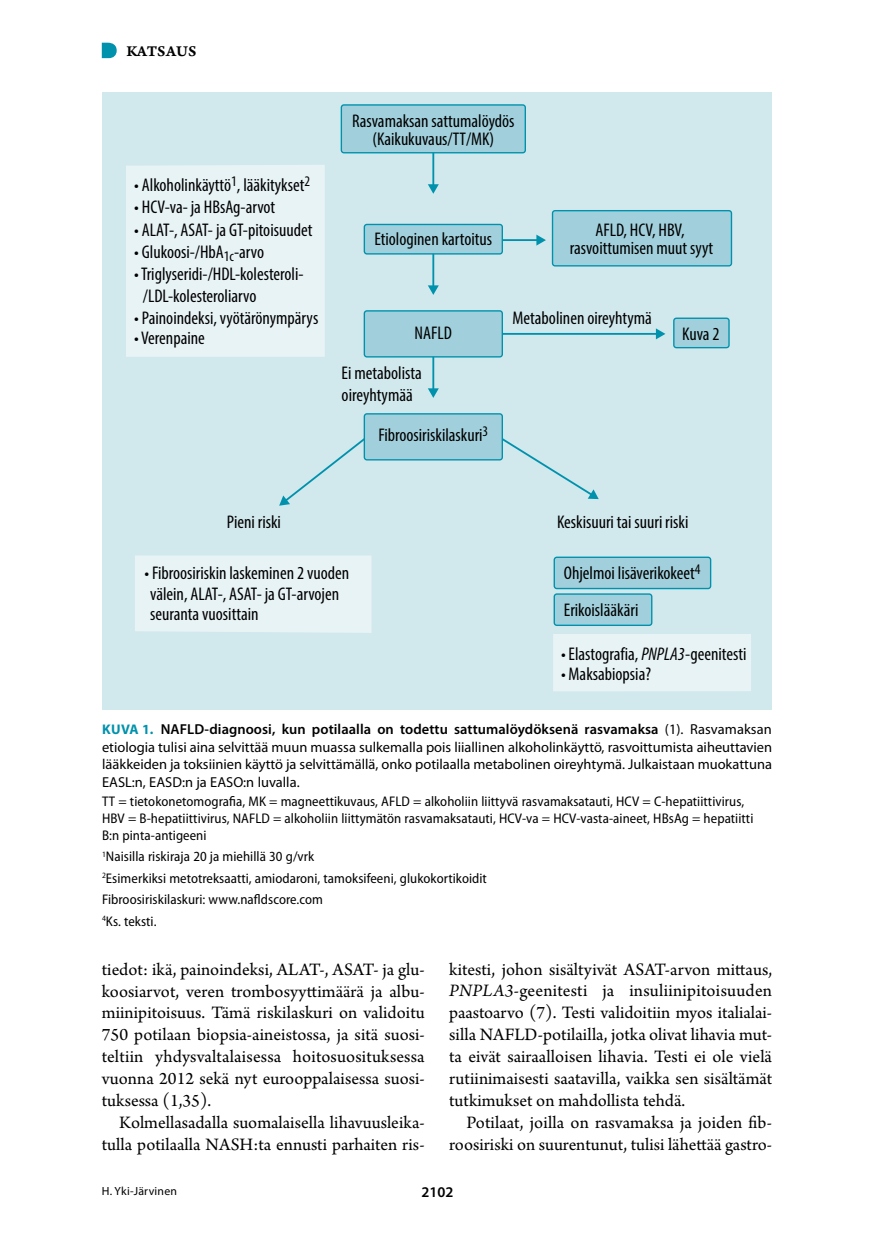
<style>
.page{position:relative;width:874px;height:1241px;background:#fff}
.page>*{position:absolute;margin:0;border:0;box-sizing:border-box;transform-origin:0 0}
.t1{font:18.38px/21.9px "Arno Pro";color:#000;text-align:justify}
.t2{font:condensed 18.38px/18.4px "Myriad Pro";color:#000}
.t3{font:15.75px "Arno Pro Smbd Caption";letter-spacing:.005em;color:#000}
.t4{font:600 14.88px "Myriad Pro";color:#000}
.t5{font:14.35px/17.5px "Myriad Pro";color:#000;text-align:justify}
.t6{font:semi-condensed 14px/21.5px "Myriad Pro";letter-spacing:.005em;color:#000}
.t7{font:11.9px "Myriad Pro";letter-spacing:.02em;color:#000}
.s1{font-style:italic}
.s2{font-weight:700;font-size:14px;color:#0092ac}
.s3{font-weight:600}
</style>
<div class="page">
<svg style="left:102px;top:43px;width:15px;height:15px"></svg>
<div style="left:102px;top:92px;width:669px;height:617px;background:#d1e8ed"></div>
<svg style="left:496px;top:434px;width:102px;height:65px"></svg>
<div style="left:135px;top:555px;width:236px;height:77px;background:#e8f3f6"></div>
<div style="left:126px;top:165px;width:198px;height:192px;background:#e8f3f6"></div>
<svg style="left:279px;top:439px;width:95px;height:66px"></svg>
<hr style="left:482px;top:239px;width:55px;height:2px;background:#0092ac">
<svg style="left:536px;top:234px;width:9px;height:11px"></svg>
<hr style="left:482px;top:333px;width:175px;height:2px;background:#0092ac">
<svg style="left:655px;top:328px;width:10px;height:11px"></svg>
<hr style="left:432px;top:151px;width:2px;height:35px;background:#0092ac">
<svg style="left:428px;top:184px;width:10px;height:10px"></svg>
<hr style="left:432px;top:252px;width:2px;height:35px;background:#0092ac">
<svg style="left:428px;top:285px;width:10px;height:10px"></svg>
<hr style="left:432px;top:355px;width:2px;height:35px;background:#0092ac">
<svg style="left:428px;top:388px;width:10px;height:10px"></svg>
<div style="left:341px;top:105px;width:184px;height:48px;background:#a1d0dc;border-radius:3px"></div>
<div style="left:340px;top:104px;width:185px;height:49px;border:1px solid #0092ac;border-radius:3px"></div>
<div style="left:364px;top:224px;width:138px;height:30px;background:#a1d0dc;border-radius:3px"></div>
<div style="left:363px;top:224px;width:139px;height:30px;border:1px solid #0092ac;border-radius:3px"></div>
<div style="left:364px;top:311px;width:138px;height:46px;background:#a1d0dc;border-radius:3px"></div>
<div style="left:363px;top:310px;width:139px;height:47px;border:1px solid #0092ac;border-radius:3px"></div>
<div style="left:364px;top:414px;width:138px;height:46px;background:#a1d0dc;border-radius:3px"></div>
<div style="left:363px;top:413px;width:139px;height:47px;border:1px solid #0092ac;border-radius:3px"></div>
<div style="left:554px;top:557px;width:156px;height:31px;background:#a1d0dc;border-radius:3px"></div>
<div style="left:553px;top:556px;width:158px;height:33px;border:1px solid #0092ac;border-radius:3px"></div>
<div style="left:554px;top:594px;width:97px;height:31px;background:#a1d0dc;border-radius:3px"></div>
<div style="left:553px;top:593px;width:99px;height:33px;border:1px solid #0092ac;border-radius:3px"></div>
<div style="left:552px;top:211px;width:179px;height:55px;background:#a1d0dc;border-radius:3px"></div>
<div style="left:551px;top:210px;width:180px;height:56px;border:1px solid #0092ac;border-radius:3px"></div>
<div style="left:673px;top:318px;width:55px;height:29px;background:#a1d0dc;border-radius:3px"></div>
<div style="left:672px;top:317px;width:57px;height:31px;border:1px solid #0092ac;border-radius:3px"></div>
<div style="left:553px;top:634px;width:197px;height:57px;background:#e8f3f6"></div>
<p class="t3" style="left:126px;top:41px;width:71px">KATSAUS</p>
<p class="t2" style="left:134px;top:176px;width:177px">• Alkoholinkäyttö<sup>1</sup>, lääkitykset<sup>2</sup></p>
<p class="t2" style="left:134px;top:198px;width:142px">• HCV-va- ja HBsAg-arvot</p>
<p class="t2" style="left:134px;top:220px;width:179px">• ALAT-, ASAT- ja GT-pitoisuudet</p>
<p class="t2" style="left:134px;top:242px;width:131px">• Glukoosi-/HbA<sub>1c</sub>-arvo</p>
<p class="t2" style="left:143px;top:262px;width:162px;line-height:22.1px;text-indent:-9px">• Triglyseridi-/HDL-kolesteroli-/LDL-kolesteroliarvo</p>
<p class="t2" style="left:134px;top:308px;width:185px">• Painoindeksi, vyötärönympärys</p>
<p class="t2" style="left:134px;top:328px;width:72px">• Verenpaine</p>
<p class="t2" style="left:352px;top:111px;width:164px;text-align:center">Rasvamaksan sattumalöydös (Kaikukuvaus/TT/MK)</p>
<p class="t2" style="left:374px;top:230px;width:119px">Etiologinen kartoitus</p>
<p class="t2" style="left:569px;top:220px;width:145px;text-align:center">AFLD, HCV, HBV, rasvoittumisen muut syyt</p>
<p class="t2" style="left:512px;top:308px;width:141px">Metabolinen oireyhtymä</p>
<p class="t2" style="left:414px;top:323px;width:39px">NAFLD</p>
<p class="t2" style="left:682px;top:324px;width:39px">Kuva 2</p>
<p class="t2" style="left:341px;top:362px;width:82px;line-height:22.1px">Ei metabolista oireyhtymää</p>
<p class="t2" style="left:378px;top:426px;width:111px">Fibroosiriskilaskuri<sup>3</sup></p>
<p class="t2" style="left:227px;top:512px;width:56px">Pieni riski</p>
<p class="t2" style="left:556px;top:512px;width:133px">Keskisuuri tai suuri riski</p>
<p class="t2" style="left:563px;top:554px;width:138px;line-height:36.8px">Ohjelmoi lisäverikokeet<sup>4<br></sup>Erikoislääkäri</p>
<p class="t2" style="left:150px;top:563px;width:200px;line-height:20.3px;text-indent:-6px">• Fibroosiriskin laskeminen 2 vuoden välein, ALAT-, ASAT- ja GT-arvojen seuranta vuosittain</p>
<p class="t2" style="left:560px;top:644px;width:187px">• Elastografia, <span class="s1">PNPLA3</span>-geenitesti</p>
<p class="t2" style="left:560px;top:665px;width:91px">• Maksabiopsia?</p>
<p class="t5" style="left:102px;top:720px;width:671px"><span class="s2">KUVA 1.</span> <span class="s3">NAFLD-diagnoosi, kun potilaalla on todettu sattumalöydöksenä rasvamaksa</span> (1). Rasvamaksan etiologia tulisi aina selvittää muun muassa sulkemalla pois liiallinen alkoholinkäyttö, rasvoittumista aiheuttavien lääkkeiden ja toksiinien käyttö ja selvittämällä, onko potilaalla metabolinen oireyhtymä. Julkaistaan muokattuna EASL:n, EASD:n ja EASO:n luvalla.</p>
<p class="t6" style="left:102px;top:793px;width:652px;line-height:16.6px">TT = tietokonetomografia, MK = magneettikuvaus, AFLD = alkoholiin liittyvä rasvamaksatauti, HCV = C-hepatiittivirus,<br>HBV = B-hepatiittivirus, NAFLD = alkoholiin liittymätön rasvamaksatauti, HCV-va = HCV-vasta-aineet, HBsAg = hepatiitti<br>B:n pinta-antigeeni</p>
<p class="t6" style="left:102px;top:845px;width:386px"><sup>1</sup>Naisilla riskiraja 20 ja miehillä 30 g/vrk<br><sup>2</sup>Esimerkiksi metotreksaatti, amiodaroni, tamoksifeeni, glukokortikoidit Fibroosiriskilaskuri: www.nafldscore.com<br><sup>4</sup>Ks. teksti.</p>
<p class="t1" style="left:102px;top:959px;width:324px">tiedot: ikä, painoindeksi, ALAT-, ASAT- ja glu&shy;koosiarvot, veren trombosyyttimäärä ja albu&shy;miinipitoisuus. Tämä riskilaskuri on validoitu 750 potilaan biopsia-aineistossa, ja sitä suosi&shy;teltiin yhdysvaltalaisessa hoitosuosituksessa vuonna 2012 sekä nyt eurooppalaisessa suosi&shy;tuksessa (1,35).</p>
<p class="t1" style="left:102px;top:1112px;width:324px;text-align:right">Kolmellasadalla suomalaisella lihavuusleika&shy;tulla potilaalla NASH:ta ennusti parhaiten ris-</p>
<p class="t1" style="left:449px;top:958px;width:324px">kitesti, johon sisältyivät ASAT-arvon mit-taus, <span class="s1">PNPLA3</span>-geenitesti ja insuliinipitoisuuden paastoarvo (7). Testi validoitiin myos italialai&shy;silla NAFLD-potilailla, jotka olivat lihavia mut&shy;ta eivät sairaalloisen lihavia. Testi ei ole vielä rutiinimaisesti saatavilla, vaikka sen sisältämät tutkimukset on mahdollista tehdä.</p>
<p class="t1" style="left:449px;top:1112px;width:324px;text-align:right">Potilaat, joilla on rasvamaksa ja joiden fib&shy;roosiriski on suurentunut, tulisi lähettää gastro-</p>
<p class="t7" style="left:102px;top:1183px;width:77px">H. Yki-Järvinen</p>
<p class="t4" style="left:421px;top:1182px;width:33px">2102</p>
</div>
